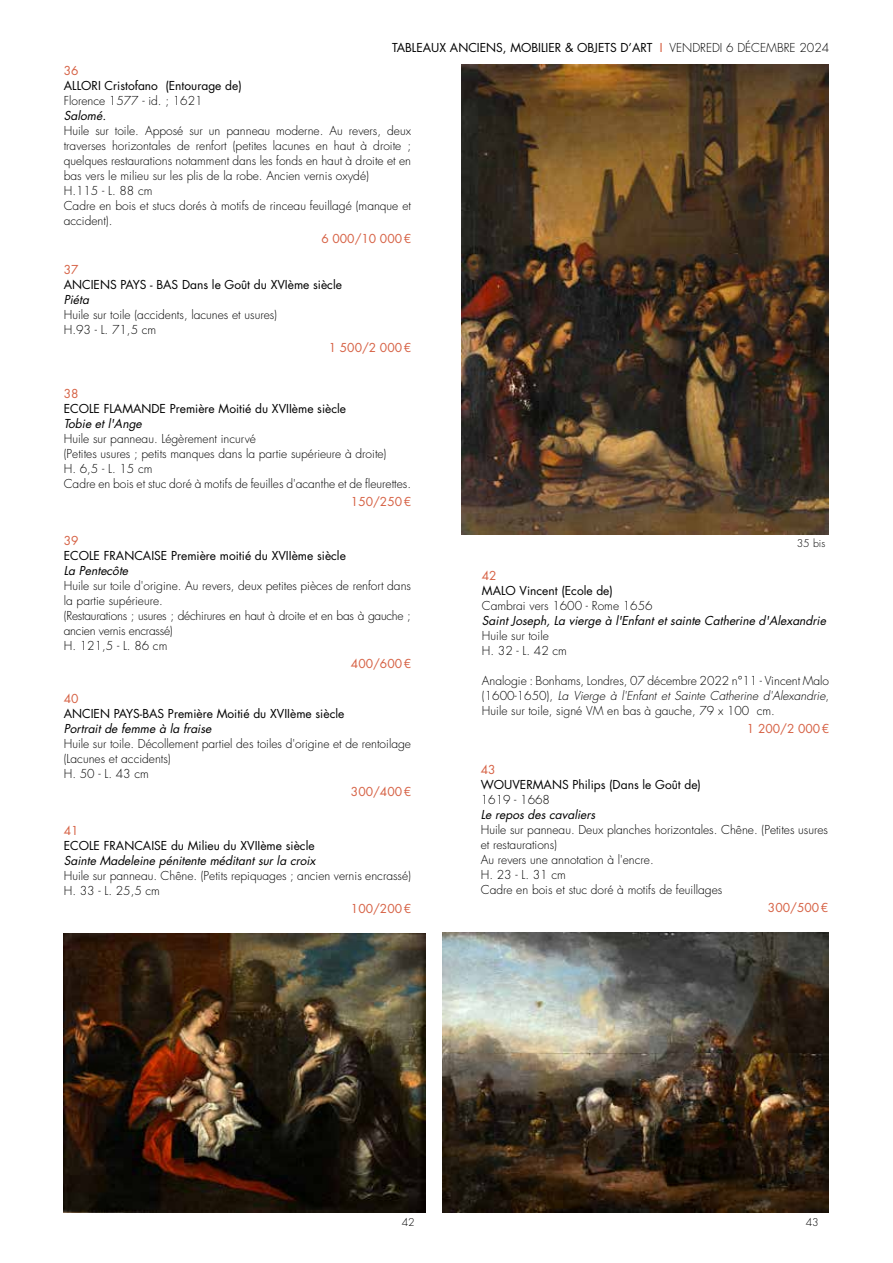
<style>
.page{position:relative;width:893px;height:1263px;background:#fff}
.page>*{position:absolute;margin:0;border:0;box-sizing:border-box;transform-origin:0 0}
.t1{font:300 12px/15px "Futura Std";color:#000}
.t2{font:12px "Futura Std";color:#000}
.t3{font:italic 12px "Futura Std";color:#000}
.t4{font:12px "Futura Std";color:#d66144}
.t5{font:300 10.5px "Futura Std";color:#000}
.s1{font-weight:500;color:#d66144}
.s2{font-weight:300}
.s3{font-style:italic}
</style>
<div class="page">
<img style="left:461px;top:65px;width:367px;height:470px">
<img style="left:63px;top:933px;width:362px;height:279px">
<img style="left:442px;top:932px;width:386px;height:280px">
<p class="t2" style="left:392px;top:40px;width:439px">TABLEAUX ANCIENS, MOBILIER &amp; OBJETS D’ART <span class="s1">I</span> <span class="s2">VENDREDI 6 DÉCEMBRE 2024</span></p>
<p class="t4" style="left:64px;top:63px;width:16px">36</p>
<p class="t2" style="left:64px;top:78px;width:180px">ALLORI Cristofano (Entourage de)</p>
<p class="t1" style="left:64px;top:93px;width:140px">Florence 1577 - id. ; 1621</p>
<p class="t3" style="left:64px;top:108px;width:46px">Salomé.</p>
<p class="t1" style="left:64px;top:123px;width:349px">Huile sur toile. Apposé sur un panneau moderne. Au revers, deux traverses horizontales de renfort (petites lacunes en haut à droite ; quelques restaurations notamment dans les fonds en haut à droite et en bas vers le milieu sur les plis de la robe. Ancien vernis oxydé)<br>H.115 - L. 88 cm<br>Cadre en bois et stucs dorés à motifs de rinceau feuillagé (manque et accident).</p>
<p class="t4" style="left:321px;top:231px;width:91px">6 000/10 000€</p>
<p class="t4" style="left:64px;top:262px;width:16px">37</p>
<p class="t2" style="left:64px;top:277px;width:280px">ANCIENS PAYS - BAS Dans le Goût du XVIème siècle</p>
<p class="t3" style="left:64px;top:292px;width:29px">Piéta</p>
<p class="t1" style="left:64px;top:308px;width:215px">Huile sur toile (accidents, lacunes et usures)<br>H.93 - L. 71,5 cm</p>
<p class="t4" style="left:329px;top:340px;width:84px">1 500/2 000€</p>
<p class="t4" style="left:64px;top:386px;width:16px">38</p>
<p class="t2" style="left:64px;top:401px;width:284px">ECOLE FLAMANDE Première Moitié du XVIIème siècle</p>
<p class="t3" style="left:64px;top:416px;width:82px">Tobie et l'Ange</p>
<p class="t1" style="left:64px;top:431px;width:349px">Huile sur panneau. Légèrement incurvé<br>(Petites usures ; petits manques dans la partie supérieure à droite)<br>H. 6,5 - L. 15 cm<br>Cadre en bois et stuc doré à motifs de feuilles d'acanthe et de fleurettes.</p>
<p class="t4" style="left:351px;top:494px;width:62px">150/250€</p>
<p class="t4" style="left:64px;top:533px;width:16px">39</p>
<p class="t2" style="left:64px;top:548px;width:284px">ECOLE FRANCAISE Première moitié du XVIIème siècle</p>
<p class="t3" style="left:64px;top:563px;width:69px">La Pentecôte</p>
<p class="t1" style="left:64px;top:578px;width:349px">Huile sur toile d'origine. Au revers, deux petites pièces de renfort dans la partie supérieure.<br>(Restaurations ; usures ; déchirures en haut à droite et en bas à gauche ; ancien vernis encrassé)<br>H. 121,5 - L. 86 cm</p>
<p class="t4" style="left:351px;top:656px;width:62px">400/600€</p>
<p class="t4" style="left:64px;top:691px;width:16px">40</p>
<p class="t2" style="left:64px;top:706px;width:282px">ANCIEN PAYS-BAS Première Moitié du XVIIème siècle</p>
<p class="t3" style="left:64px;top:721px;width:152px">Portrait de femme à la fraise</p>
<p class="t1" style="left:64px;top:737px;width:349px">Huile sur toile. Décollement partiel des toiles d'origine et de rentoilage (Lacunes et accidents)<br>H. 50 - L. 43 cm</p>
<p class="t4" style="left:351px;top:784px;width:62px">300/400€</p>
<p class="t4" style="left:64px;top:823px;width:16px">41</p>
<p class="t2" style="left:64px;top:838px;width:252px">ECOLE FRANCAISE du Milieu du XVIIème siècle</p>
<p class="t3" style="left:64px;top:853px;width:256px">Sainte Madeleine pénitente méditant sur la croix</p>
<p class="t1" style="left:64px;top:868px;width:349px">Huile sur panneau. Chêne. (Petits repiquages ; ancien vernis encrassé)<br>H. 33 - L. 25,5 cm</p>
<p class="t4" style="left:351px;top:901px;width:62px">100/200€</p>
<p class="t5" style="left:797px;top:536px;width:30px">35 bis</p>
<p class="t4" style="left:482px;top:568px;width:16px">42</p>
<p class="t2" style="left:482px;top:583px;width:133px">MALO Vincent (Ecole de)</p>
<p class="t1" style="left:482px;top:598px;width:172px">Cambrai vers 1600 - Rome 1656</p>
<p class="t3" style="left:482px;top:613px;width:348px">Saint Joseph, La vierge à l'Enfant et sainte Catherine d'Alexandrie</p>
<p class="t1" style="left:482px;top:628px;width:87px">Huile sur toile<br>H. 32 - L. 42 cm</p>
<p class="t1" style="left:482px;top:673px;width:349px;text-align:justify">Analogie : Bonhams, Londres, 07 décembre 2022 n°11 - Vincent Malo (1600-1650), <span class="s3">La Vierge à l'Enfant et Sainte Catherine d'Alexandrie</span>, Huile sur toile, signé VM en bas à gauche, 79 x 100 cm.</p>
<p class="t4" style="left:747px;top:721px;width:84px">1 200/2 000€</p>
<p class="t4" style="left:481px;top:762px;width:16px">43</p>
<p class="t2" style="left:481px;top:777px;width:222px">WOUVERMANS Philips (Dans le Goût de)</p>
<p class="t1" style="left:481px;top:793px;width:71px">1619 - 1668</p>
<p class="t3" style="left:481px;top:807px;width:119px">Le repos des cavaliers</p>
<p class="t1" style="left:481px;top:823px;width:349px">Huile sur panneau. Deux planches horizontales. Chêne. (Petites usures et restaurations)<br>Au revers une annotation à l'encre.<br>H. 23 - L. 31 cm<br>Cadre en bois et stuc doré à motifs de feuillages</p>
<p class="t4" style="left:768px;top:900px;width:62px">300/500€</p>
<p class="t5" style="left:402px;top:1216px;width:15px">42</p>
<p class="t5" style="left:806px;top:1216px;width:15px">43</p>
</div>
